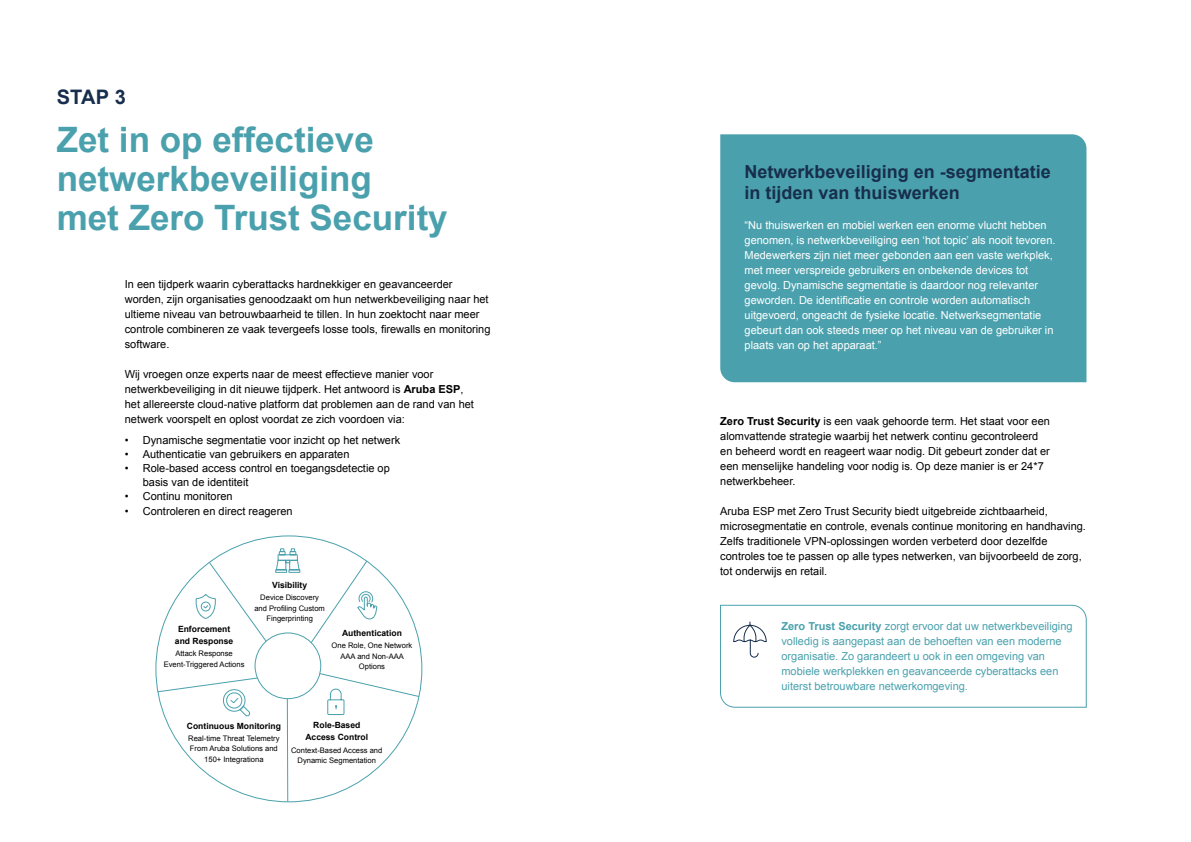
<style>
.page{position:relative;width:1191px;height:842px;background:#fff}
.page>*{position:absolute;margin:0;border:0;box-sizing:border-box;transform-origin:0 0}
.t1{font:700 35px/39px "Arial";color:#4aa1ad}
.t2{font:700 20px "Arial";color:#182e4d}
.t3{font:700 18px/21px "Arial";color:#182e4d}
.t4{font:11px/15px "Arial";color:#000}
.t5{font:11px/15px "Arial";color:#fff}
.t6{font:11px/15px "Arial";color:#4aa1ad}
.t7{font:700 8.6px/12.3px "Arial";color:#000;text-align:center}
.t8{font:7.6px/10.4px "Arial";color:#000;text-align:center}
.s1{font-weight:700}
</style>
<div class="page">
<svg style="left:194px;top:548px;width:184px;height:102px"></svg>
<svg style="left:314px;top:672px;width:105px;height:43px"></svg>
<svg style="left:287px;top:699px;width:1px;height:103px"></svg>
<svg style="left:157px;top:677px;width:104px;height:40px"></svg>
<div style="left:255px;top:633px;width:66px;height:66px;background:#fff;border-radius:50%"></div>
<div style="left:255px;top:633px;width:66px;height:66px;border:1px solid #4aa1ad;border-radius:50%"></div>
<div style="left:720px;top:134px;width:366px;height:248px;background:#4aa1ad"></div>
<svg style="left:720px;top:605px;width:366px;height:103px"></svg>
<h2 class="t2" style="left:57px;top:83px;width:71px">STAP 3</h2>
<h1 class="t1" style="left:57px;top:121px;width:392px">Zet in op effectieve netwerkbeveiliging<br>met Zero Trust Security</h1>
<p class="t4" style="left:125px;top:277px;width:367px">In een tijdperk waarin cyberattacks hardnekkiger en geavanceerder worden, zijn organisaties genoodzaakt om hun netwerkbeveiliging naar het ultieme niveau van betrouwbaarheid te tillen. In hun zoektocht naar meer controle combineren ze vaak tevergeefs losse tools, firewalls en monitoring software.</p>
<p class="t4" style="left:125px;top:367px;width:351px">Wij vroegen onze experts naar de meest effectieve manier voor netwerkbeveiliging in dit nieuwe tijdperk. Het antwoord is <span class="s1">Aruba ESP</span>, het allereerste cloud-native platform dat problemen aan de rand van het netwerk voorspelt en oplost voordat ze zich voordoen via:</p>
<p class="t4" style="left:125px;top:433px;width:277px">• Dynamische segmentatie voor inzicht op het netwerk</p>
<p class="t4" style="left:125px;top:447px;width:226px">• Authenticatie van gebruikers en apparaten</p>
<p class="t4" style="left:143px;top:461px;width:249px;line-height:14px;text-indent:-18px">• Role-based access control en toegangsdetectie op basis van de identiteit</p>
<p class="t4" style="left:125px;top:489px;width:109px">• Continu monitoren</p>
<p class="t4" style="left:125px;top:504px;width:169px">• Controleren en direct reageren</p>
<p class="t7" style="left:175px;top:623px;width:60px">Enforcement and Response</p>
<p class="t8" style="left:164px;top:648px;width:82px">Attack Response<br>Event-Triggered Actions</p>
<p class="t7" style="left:272px;top:579px;width:37px">Visibility</p>
<p class="t8" style="left:254px;top:592px;width:72px">Device Discovery and Profiling Custom<br>Fingerprinting</p>
<p class="t7" style="left:342px;top:627px;width:61px">Authentication</p>
<p class="t8" style="left:332px;top:641px;width:82px">One Role, One Network<br>AAA and Non-AAA<br>Options</p>
<p class="t7" style="left:187px;top:720px;width:96px">Continuous Monitoring</p>
<p class="t8" style="left:188px;top:733px;width:93px">Real-time Threat Telemetry<br>From Aruba Solutions and<br>150+ Integrationa</p>
<p class="t7" style="left:305px;top:719px;width:64px">Role-Based<br>Access Control</p>
<p class="t8" style="left:291px;top:745px;width:93px">Context-Based Access and<br>Dynamic Segmentation</p>
<h3 class="t3" style="left:744px;top:161px;width:308px">Netwerkbeveiliging en -segmentatie in tijden van thuiswerken</h3>
<p class="t5" style="left:744px;top:217px;width:312px">“Nu thuiswerken en mobiel werken een enorme vlucht hebben genomen, is netwerkbeveiliging een ‘hot topic’ als nooit tevoren.<br>Medewerkers zijn niet meer gebonden aan een vaste werkplek, met meer verspreide gebruikers en onbekende devices tot gevolg. Dynamische segmentatie is daardoor nog relevanter geworden. De identificatie en controle worden automatisch uitgevoerd, ongeacht de fysieke locatie. Netwerksegmentatie gebeurt dan ook steeds meer op het niveau van de gebruiker in plaats van op het apparaat.”</p>
<p class="t4" style="left:720px;top:414px;width:331px"><span class="s1">Zero Trust Security</span> is een vaak gehoorde term. Het staat voor een alomvattende strategie waarbij het netwerk continu gecontroleerd en beheerd wordt en reageert waar nodig. Dit gebeurt zonder dat er een menselijke handeling voor nodig is. Op deze manier is er 24*7 netwerkbeheer.</p>
<p class="t4" style="left:720px;top:504px;width:367px">Aruba ESP met Zero Trust Security biedt uitgebreide zichtbaarheid, microsegmentatie en controle, evenals continue monitoring en handhaving.<br>Zelfs traditionele VPN-oplossingen worden verbeterd door dezelfde controles toe te passen op alle types netwerken, van bijvoorbeeld de zorg, tot onderwijs en retail.</p>
<p class="t6" style="left:781px;top:618px;width:292px"><span class="s1">Zero Trust Security</span> zorgt ervoor dat uw netwerkbeveiliging volledig is aangepast aan de behoeften van een moderne organisatie. Zo garandeert u ook in een omgeving van mobiele werkplekken en geavanceerde cyberattacks een uiterst betrouwbare netwerkomgeving.</p>
</div>
